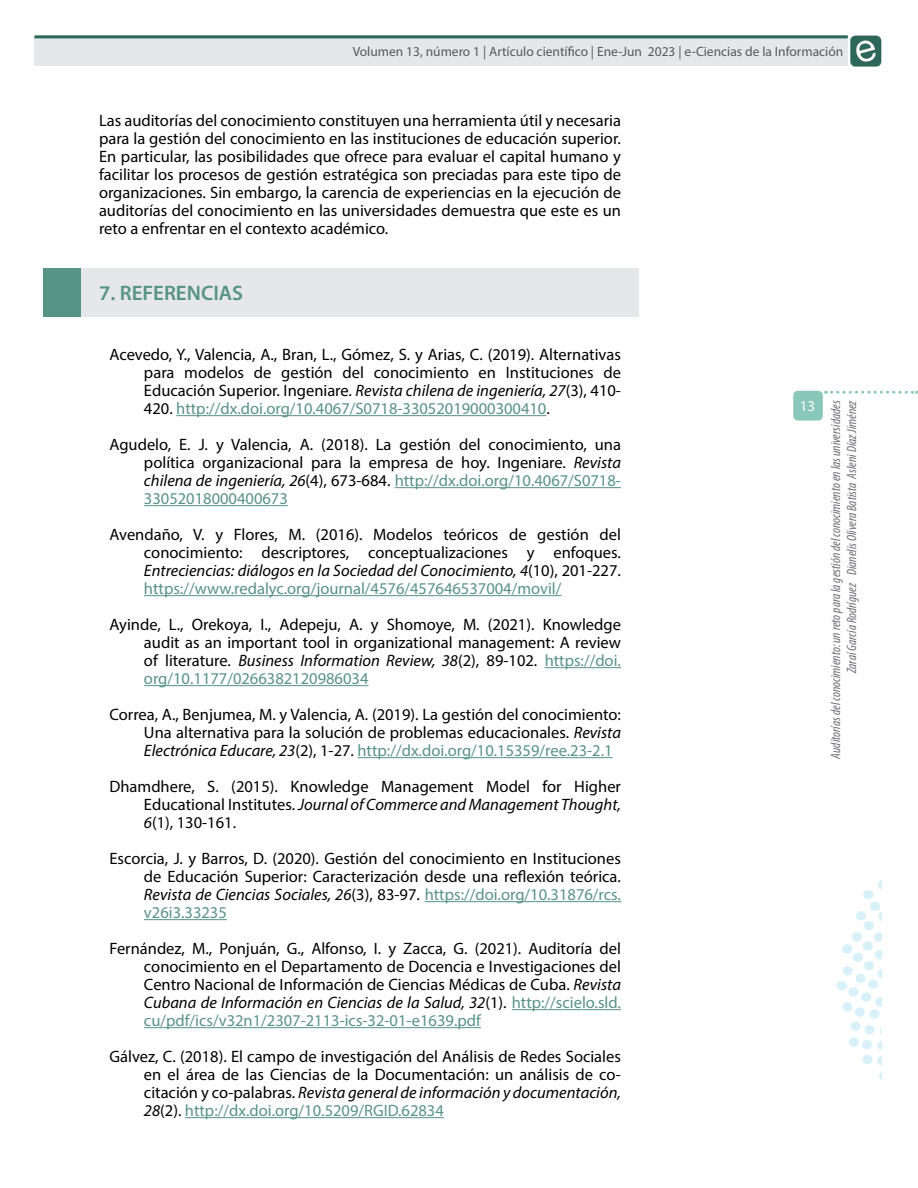
<style>
.page{position:relative;width:918px;height:1188px;background:#fff}
.page>*{position:absolute;margin:0;border:0;box-sizing:border-box;transform-origin:0 0}
.t1{font:600 21px "Myriad Pro";color:#589486}
.t2{font:16.5px/18px "Myriad Pro";color:#000;text-align:justify}
.t3{font:15px "Myriad Pro";color:#fff}
.t4{font:italic condensed 13.5px/16.2px "Myriad Pro";color:#6d6e71;text-align:right}
.t5{font:13.5px "Myriad Pro";color:#58595b}
.s1{font-style:italic}
.s2{color:#589385}
</style>
<div class="page">
<img style="left:850px;top:35px;width:32px;height:32px">
<div style="left:34px;top:35px;width:814px;height:31px;background:#e6e7e8"></div>
<hr style="left:34px;top:35px;width:814px;height:3px;background:#2a685b">
<svg style="left:832px;top:391px;width:85px;height:3px"></svg>
<div style="left:793px;top:391px;width:30px;height:30px;background:#89c7b8;border-radius:4px"></div>
<img style="left:837px;top:880px;width:45px;height:200px">
<hr style="left:176px;top:415px;width:370px;height:1px;background:#589385">
<hr style="left:395px;top:487px;width:226px;height:1px;background:#589385">
<hr style="left:144px;top:505px;width:144px;height:1px;background:#589385">
<hr style="left:144px;top:595px;width:417px;height:1px;background:#589385">
<hr style="left:545px;top:667px;width:76px;height:1px;background:#589385">
<hr style="left:144px;top:685px;width:224px;height:1px;background:#589385">
<hr style="left:358px;top:757px;width:255px;height:1px;background:#589385">
<hr style="left:425px;top:901px;width:196px;height:1px;background:#589385">
<hr style="left:144px;top:919px;width:83px;height:1px;background:#589385">
<hr style="left:512px;top:1009px;width:109px;height:1px;background:#589385">
<hr style="left:144px;top:1027px;width:337px;height:1px;background:#589385">
<hr style="left:185px;top:1117px;width:259px;height:1px;background:#589385">
<div style="left:44px;top:268px;width:37px;height:49px;background:#589486"></div>
<div style="left:81px;top:268px;width:558px;height:49px;background:#e6e7e8"></div>
<p class="t5" style="left:353px;top:43px;width:492px">Volumen 13, número 1 | Artículo científico | Ene-Jun 2023 | e-Ciencias de la Información</p>
<p class="t2" style="left:99px;top:111px;width:524px">Las auditorías del conocimiento constituyen una herramienta útil y necesaria para la gestión del conocimiento en las instituciones de educación superior.<br>En particular, las posibilidades que ofrece para evaluar el capital humano y facilitar los procesos de gestión estratégica son preciadas para este tipo de organizaciones. Sin embargo, la carencia de experiencias en la ejecución de auditorías del conocimiento en las universidades demuestra que este es un reto a enfrentar en el contexto académico.</p>
<p class="t1" style="left:99px;top:279px;width:145px">7. REFERENCIAS</p>
<p class="t2" style="left:144px;top:345px;width:479px;text-indent:-35px">Acevedo, Y., Valencia, A., Bran, L., Gómez, S. y Arias, C. (2019). Alternativas para modelos de gestión del conocimiento en Instituciones de Educación Superior. Ingeniare. <span class="s1">Revista chilena de ingeniería, 27</span>(3), 410- 420. <span class="s2">http://dx.doi.org/10.4067/S0718-33052019000300410</span>.</p>
<p class="t2" style="left:144px;top:435px;width:479px;text-indent:-35px">Agudelo, E. J. y Valencia, A. (2018). La gestión del conocimiento, una política organizacional para la empresa de hoy. Ingeniare. <span class="s1">Revista chilena de ingeniería, 26</span>(4), 673-684. <span class="s2">http://dx.doi.org/10.4067/S0718- 33052018000400673</span></p>
<p class="t2" style="left:144px;top:525px;width:479px;text-indent:-35px">Avendaño, V. y Flores, M. (2016). Modelos teóricos de gestión del conocimiento: descriptores, conceptualizaciones y enfoques.<br><span class="s1">Entreciencias: diálogos en la Sociedad del Conocimiento, 4</span>(10), 201-227. <span class="s2">https://www.redalyc.org/journal/4576/457646537004/movil/</span></p>
<p class="t2" style="left:144px;top:615px;width:479px;text-indent:-35px">Ayinde, L., Orekoya, I., Adepeju, A. y Shomoye, M. (2021). Knowledge audit as an important tool in organizational management: A review of literature. <span class="s1">Business Information Review, 38</span>(2), 89-102. <span class="s2">https://doi. org/10.1177/0266382120986034</span></p>
<p class="t2" style="left:144px;top:705px;width:479px;text-indent:-35px">Correa, A., Benjumea, M. y Valencia, A. (2019). La gestión del conocimiento:<br>Una alternativa para la solución de problemas educacionales. <span class="s1">Revista Electrónica Educare, 23</span>(2), 1-27. <span class="s2">http://dx.doi.org/10.15359/ree.23-2.1</span></p>
<p class="t2" style="left:144px;top:777px;width:479px;text-indent:-35px">Dhamdhere, S. (2015). Knowledge Management Model for Higher Educational Institutes. <span class="s1">Journal of Commerce and Management Thought, 6</span>(1), 130-161.</p>
<p class="t2" style="left:144px;top:849px;width:479px;text-indent:-35px">Escorcia, J. y Barros, D. (2020). Gestión del conocimiento en Instituciones de Educación Superior: Caracterización desde una reflexión teórica.<br><span class="s1">Revista de Ciencias Sociales, 26</span>(3), 83-97. <span class="s2">https://doi.org/10.31876/rcs. v26i3.33235</span></p>
<p class="t2" style="left:144px;top:939px;width:478px;text-indent:-35px">Fernández, M., Ponjuán, G., Alfonso, I. y Zacca, G. (2021). Auditoría del conocimiento en el Departamento de Docencia e Investigaciones del Centro Nacional de Información de Ciencias Médicas de Cuba. <span class="s1">Revista Cubana de Información en Ciencias de la Salud, 32</span>(1). <span class="s2">http://scielo.sld. cu/pdf/ics/v32n1/2307-2113-ics-32-01-e1639.pdf</span></p>
<p class="t2" style="left:144px;top:1047px;width:479px;text-indent:-35px">Gálvez, C. (2018). El campo de investigación del Análisis de Redes Sociales en el área de las Ciencias de la Documentación: un análisis de co&shy;citación y co-palabras. <span class="s1">Revista general de información y documentación, 28</span>(2). <span class="s2">http://dx.doi.org/10.5209/RGID.62834</span></p>
<p class="t3" style="left:800px;top:397px;width:17px">13</p>
<p class="t4" style="left:827px;top:759px;width:360px;rotate:-90deg">Auditorías del conocimiento: un reto para la gestión del conocimiento en las universidades<br>Zaraí García Rodríguez Dianelis Olivera Batista Asleni Díaz Jiménez</p>
</div>
